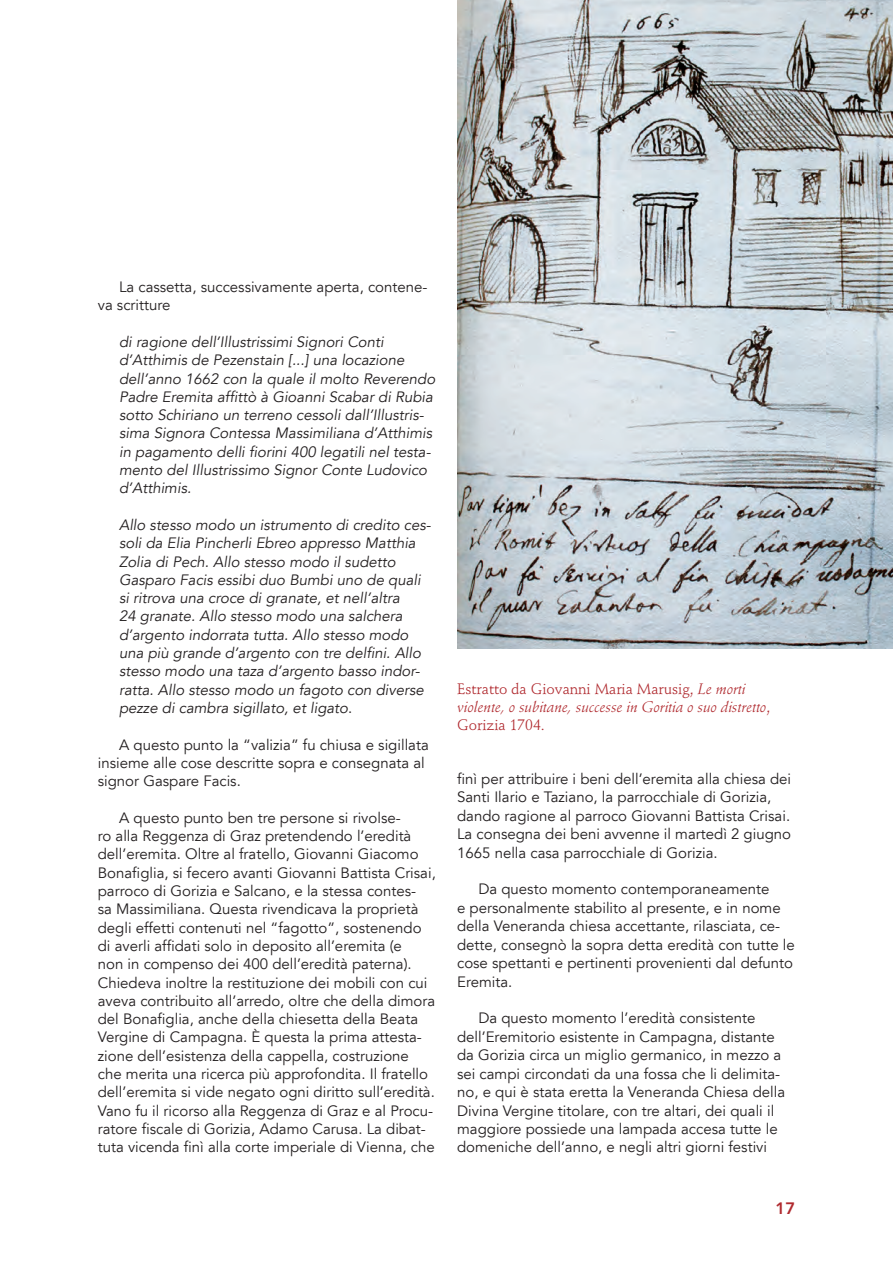
<style>
.page{position:relative;width:893px;height:1263px;background:#fff}
.page>*{position:absolute;margin:0;border:0;box-sizing:border-box;transform-origin:0 0}
.t1{font:800 16.5px "Avenir LT";color:#b02a2f}
.t2{font:15px/18.3px "Avenir LT";color:#231f20}
.t3{font:italic 15px/18.3px "Avenir LT";color:#231f20}
.t4{font:italic 15px/18px "Stempel Schneidler Std";color:#b02a2f}
.s1{font-style:normal}
</style>
<div class="page">
<img style="left:457px;top:0;width:436px;height:649px">
<p class="t2" style="left:98px;top:278px;width:331px;text-indent:21px">La cassetta, successivamente aperta, contene&shy;va scritture</p>
<p class="t3" style="left:119px;top:333px;width:318px">di ragione dell’Illustrissimi Signori Conti d’Atthimis de Pezenstain [...] una locazione dell’anno 1662 con la quale il molto Reverendo Padre Eremita affittò à Gioanni Scabar di Rubia sotto Schiriano un terreno cessoli dall’Illustris&shy;sima Signora Contessa Massimiliana d’Atthimis in pagamento delli fiorini 400 legatili nel testa&shy;mento del Illustrissimo Signor Conte Ludovico d’Atthimis.</p>
<p class="t3" style="left:119px;top:516px;width:313px">Allo stesso modo un istrumento di credito ces&shy;soli da Elia Pincherli Ebreo appresso Matthia Zolia di Pech. Allo stesso modo il sudetto Gasparo Facis essibi duo Bumbi uno de quali si ritrova una croce di granate, et nell’altra<br>24 granate. Allo stesso modo una salchera d’argento indorrata tutta. Allo stesso modo una più grande d’argento con tre delfini. Allo stesso modo una taza d’argento basso indor&shy;ratta. Allo stesso modo un fagoto con diverse pezze di cambra sigillato, et ligato<span class="s1">.</span></p>
<p class="t2" style="left:98px;top:736px;width:332px;text-indent:21px">A questo punto la “valizia” fu chiusa e sigillata insieme alle cose descritte sopra e consegnata al signor Gaspare Facis.</p>
<p class="t2" style="left:98px;top:809px;width:340px;text-indent:21px">A questo punto ben tre persone si rivolse-<br>ro alla Reggenza di Graz pretendendo l’eredità dell’eremita. Oltre al fratello, Giovanni Giacomo Bonafiglia, si fecero avanti Giovanni Battista Crisai, parroco di Gorizia e Salcano, e la stessa contes-<br>sa Massimiliana. Questa rivendicava la proprietà degli effetti contenuti nel “fagotto”, sostenendo di averli affidati solo in deposito all’eremita (e<br>non in compenso dei 400 dell’eredità paterna).<br>Chiedeva inoltre la restituzione dei mobili con cui aveva contribuito all’arredo, oltre che della dimora del Bonafiglia, anche della chiesetta della Beata Vergine di Campagna. È questa la prima attesta&shy;zione dell’esistenza della cappella, costruzione che merita una ricerca più approfondita. Il fratello dell’eremita si vide negato ogni diritto sull’eredità.<br>Vano fu il ricorso alla Reggenza di Graz e al Procu&shy;ratore fiscale di Gorizia, Adamo Carusa. La dibat&shy;tuta vicenda finì alla corte imperiale di Vienna, che</p>
<p class="t4" style="left:457px;top:680px;width:315px"><span class="s1">Estratto da Giovanni Maria Marusig,</span> Le morti violente, o subitane, successe in Goritia o suo distretto<span class="s1">,<br>Gorizia 1704.</span></p>
<p class="t2" style="left:457px;top:770px;width:336px">finì per attribuire i beni dell’eremita alla chiesa dei Santi Ilario e Taziano, la parrocchiale di Gorizia, dando ragione al parroco Giovanni Battista Crisai.<br>La consegna dei beni avvenne il martedì 2 giugno 1665 nella casa parrocchiale di Gorizia.</p>
<p class="t2" style="left:457px;top:880px;width:339px;text-indent:21px">Da questo momento contemporaneamente<br>e personalmente stabilito al presente, e in nome della Veneranda chiesa accettante, rilasciata, ce&shy;dette, consegnò la sopra detta eredità con tutte le cose spettanti e pertinenti provenienti dal defunto Eremita.</p>
<p class="t2" style="left:457px;top:1009px;width:330px;text-indent:21px">Da questo momento l’eredità consistente dell’Eremitorio esistente in Campagna, distante da Gorizia circa un miglio germanico, in mezzo a sei campi circondati da una fossa che li delimita&shy;no, e qui è stata eretta la Veneranda Chiesa della Divina Vergine titolare, con tre altari, dei quali il maggiore possiede una lampada accesa tutte le domeniche dell’anno, e negli altri giorni festivi</p>
<p class="t1" style="left:776px;top:1198px;width:21px">17</p>
</div>
